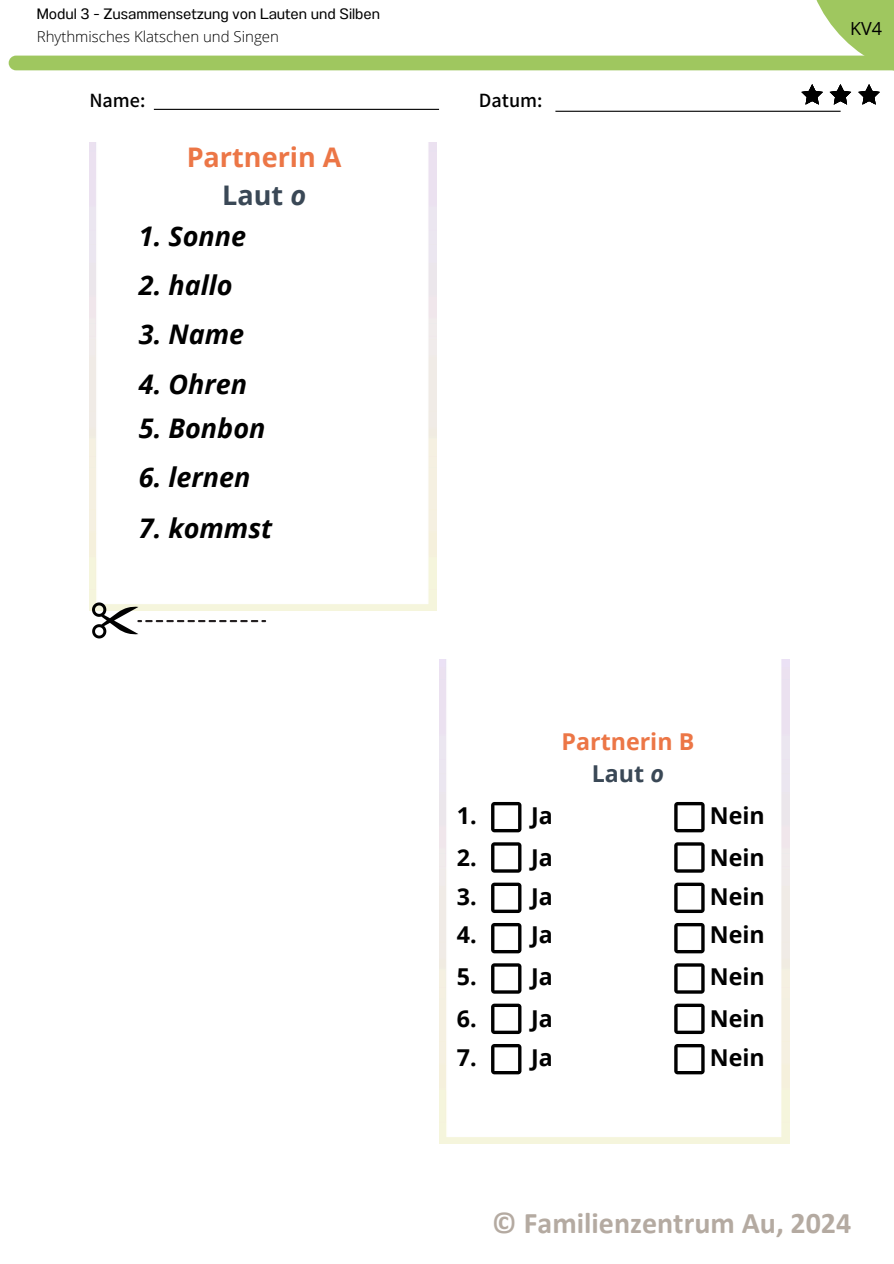
<style>
.page{position:relative;width:894px;height:1264px;background:#fff}
.page>*{position:absolute;margin:0;border:0;box-sizing:border-box;transform-origin:0 0}
.t1{font:700 30px "Calibri";color:rgb(114 95 78/.53)}
.t2{font:italic 700 27px "Open Sans";color:#000}
.t3{font:700 27px/37.2px "Open Sans";color:#ec7646;text-align:center}
.t4{font:700 23.25px "Open Sans";color:#000}
.t5{font:700 23.25px/31.5px "Open Sans";color:#ec7646;text-align:center}
.t6{font:500 18px "Source Han Sans JP";color:#000}
.t7{font:18px "Open Sans";color:#000}
.t8{font:15px "Anantason";color:#000}
.t9{font:300 15px "Open Sans";color:#000}
.s1{color:#3a4856}
.s2{font-style:italic;color:#3a4856}
</style>
<div class="page">
<div style="left:9px;top:56px;width:795px;height:14px;background:#9fc75f"></div>
<svg style="left:804px;top:0;width:89px;height:71px;fill:#9fc75f"></svg>
<hr style="left:154px;top:109px;width:285px;height:1px;background:#000">
<hr style="left:555px;top:111px;width:285px;height:1px;background:#000">
<img style="left:89px;top:142px;width:347px;height:469px">
<img style="left:439px;top:659px;width:350px;height:483px">
<svg style="left:92px;top:602px;width:174px;height:36px"></svg>
<svg style="left:491px;top:802px;width:30px;height:30px"></svg>
<svg style="left:491px;top:842px;width:30px;height:30px"></svg>
<svg style="left:491px;top:882px;width:30px;height:31px"></svg>
<svg style="left:491px;top:923px;width:30px;height:30px"></svg>
<svg style="left:491px;top:963px;width:30px;height:30px"></svg>
<svg style="left:491px;top:1003px;width:30px;height:31px"></svg>
<svg style="left:491px;top:1043px;width:30px;height:31px"></svg>
<svg style="left:674px;top:802px;width:30px;height:30px"></svg>
<svg style="left:674px;top:842px;width:30px;height:30px"></svg>
<svg style="left:674px;top:882px;width:30px;height:31px"></svg>
<svg style="left:674px;top:923px;width:30px;height:30px"></svg>
<svg style="left:674px;top:963px;width:30px;height:30px"></svg>
<svg style="left:674px;top:1003px;width:30px;height:31px"></svg>
<svg style="left:674px;top:1043px;width:30px;height:31px"></svg>
<svg style="left:858px;top:84px;width:21px;height:20px"></svg>
<svg style="left:801px;top:84px;width:21px;height:20px"></svg>
<svg style="left:829px;top:84px;width:21px;height:20px"></svg>
<p class="t8" style="left:37px;top:5px;width:345px">Modul 3 - Zusammensetzung von Lauten und Silben</p>
<h4 class="t9" style="left:37px;top:26px;width:243px">Rhythmisches Klatschen und Singen</h4>
<h3 class="t6" style="left:89px;top:86px;width:58px">Name:</h3>
<p class="t3" style="left:187px;top:138px;width:156px">Partnerin A<br><span class="s1">Laut</span> <span class="s2">o</span></p>
<p class="t2" style="left:139px;top:218px;width:109px">1. Sonne</p>
<h1 class="t2" style="left:139px;top:266px;width:95px">2. hallo</h1>
<h1 class="t2" style="left:139px;top:315px;width:107px">3. Name</h1>
<h1 class="t2" style="left:139px;top:364px;width:110px">4. Ohren</h1>
<h1 class="t2" style="left:139px;top:409px;width:128px">5. Bonbon</h1>
<h1 class="t2" style="left:139px;top:458px;width:113px">6. lernen</h1>
<p class="t2" style="left:139px;top:509px;width:135px">7. kommst</p>
<h4 class="t6" style="left:479px;top:86px;width:65px">Datum:</h4>
<p class="t7" style="left:849px;top:16px;width:34px">KV4</p>
<p class="t5" style="left:561px;top:725px;width:134px">Partnerin B<br><span class="s1">Laut</span> <span class="s2">o</span></p>
<h1 class="t4" style="left:456px;top:799px;width:97px">1. Ja</h1>
<h1 class="t4" style="left:709px;top:799px;width:56px">Nein</h1>
<h1 class="t4" style="left:456px;top:841px;width:97px">2. Ja</h1>
<h1 class="t4" style="left:709px;top:841px;width:56px">Nein</h1>
<h1 class="t4" style="left:456px;top:879px;width:97px">3. Ja</h1>
<h1 class="t4" style="left:709px;top:879px;width:56px">Nein</h1>
<p class="t4" style="left:456px;top:918px;width:97px">4. Ja</p>
<p class="t4" style="left:709px;top:918px;width:56px">Nein</p>
<p class="t4" style="left:456px;top:960px;width:97px">5. Ja</p>
<p class="t4" style="left:709px;top:960px;width:56px">Nein</p>
<p class="t4" style="left:456px;top:1002px;width:97px">6. Ja</p>
<p class="t4" style="left:709px;top:1002px;width:56px">Nein</p>
<p class="t4" style="left:456px;top:1041px;width:97px">7. Ja</p>
<p class="t4" style="left:709px;top:1041px;width:56px">Nein</p>
<p class="t1" style="left:492px;top:1210px;width:361px">© Familienzentrum Au, 2024</p>
</div>
